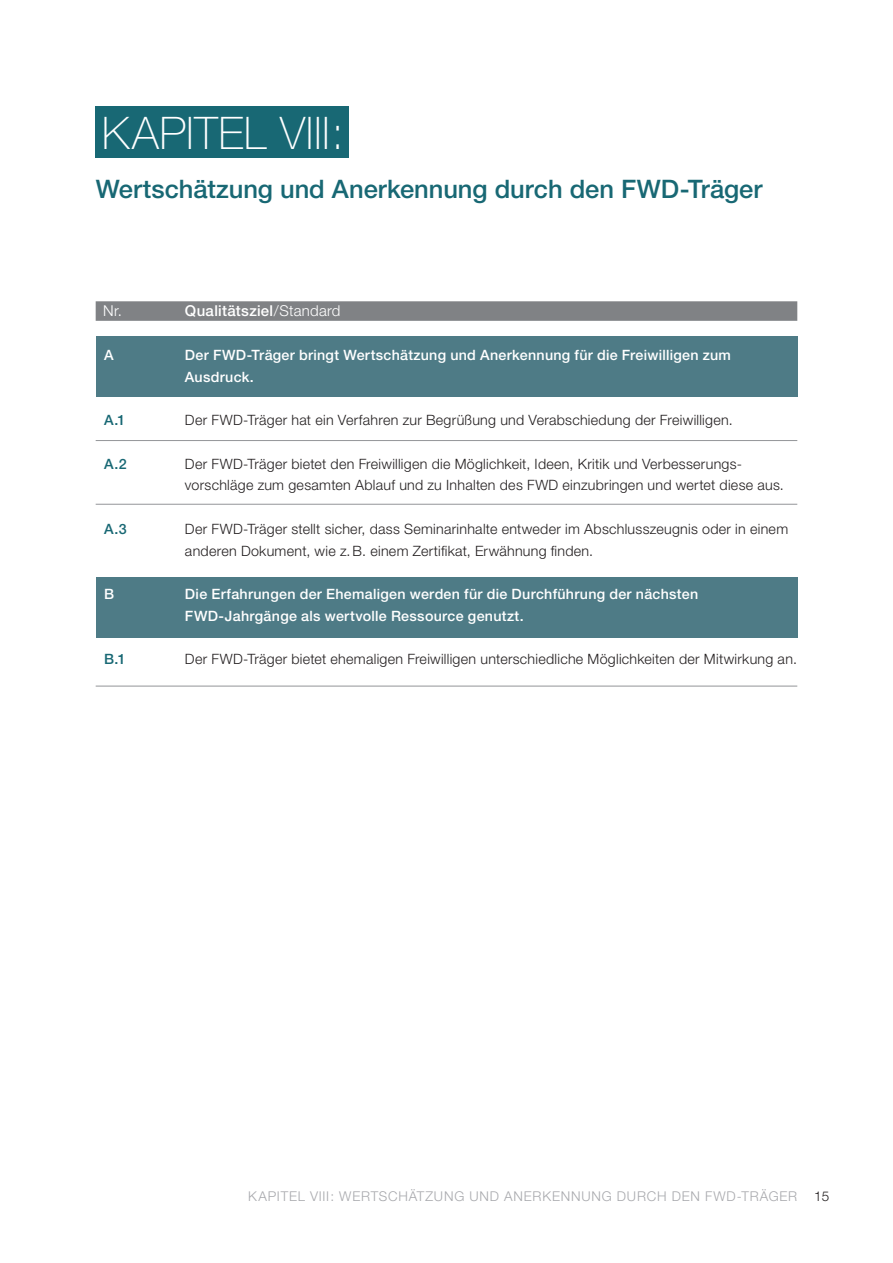
<style>
.page{position:relative;width:893px;height:1263px;background:#fff}
.page>*{position:absolute;margin:0;border:0;box-sizing:border-box;transform-origin:0 0}
.t1{font:100 45px "Helvetica Neue";letter-spacing:.015em;color:#fff}
.t2{font:500 25.5px "Helvetica Neue";color:#186874}
.t3{font:500 15px "Helvetica Neue";letter-spacing:.02em;color:#fff}
.t4{font:300 15px "Helvetica Neue";color:#fff}
.t5{font:300 14.25px/21.8px "Helvetica Neue";letter-spacing:.02em;color:#231f20}
.t6{font:500 14.25px/21.8px "Helvetica Neue";letter-spacing:.02em;color:#fff}
.t7{font:500 14.25px "Helvetica Neue";color:#186874}
.t8{font:300 13.5px "Helvetica Neue";letter-spacing:.06em;color:#a8a9ad}
.t9{font:300 13.5px "Helvetica Neue";color:#231f20}
.s1{font-weight:300}
</style>
<div class="page">
<div style="left:96px;top:106px;width:253px;height:51px;background:#186874"></div>
<div style="left:96px;top:336px;width:701px;height:60px;background:#4e7b86"></div>
<div style="left:96px;top:576px;width:701px;height:61px;background:#4e7b86"></div>
<div style="left:96px;top:301px;width:701px;height:20px;background:#808285"></div>
<hr style="left:96px;top:440px;width:701px;height:1px;background:#939598">
<hr style="left:96px;top:504px;width:701px;height:1px;background:#939598">
<hr style="left:96px;top:686px;width:701px;height:1px;background:#939598">
<h1 class="t1" style="left:102px;top:107px;width:243px">Kapitel VIiI:</h1>
<h2 class="t2" style="left:96px;top:174px;width:668px">Wertschätzung und Anerkennung durch den FWD-Träger</h2>
<p class="t4" style="left:103px;top:302px;width:20px">Nr.</p>
<p class="t3" style="left:185px;top:302px;width:157px">Qualitätsziel<span class="s1">/Standard</span></p>
<p class="t6" style="left:104px;top:344px;width:11px">A</p>
<p class="t6" style="left:185px;top:344px;width:548px">Der FWD-Träger bringt Wertschätzung und Anerkennung für die Freiwilligen zum<br>Ausdruck.</p>
<p class="t7" style="left:104px;top:411px;width:23px">A.1</p>
<p class="t5" style="left:185px;top:409px;width:549px">Der FWD-Träger hat ein Verfahren zur Begrüßung und Verabschiedung der Freiwilligen.</p>
<p class="t7" style="left:104px;top:455px;width:24px">A.2</p>
<p class="t5" style="left:185px;top:452px;width:600px">Der FWD-Träger bietet den Freiwilligen die Möglichkeit, Ideen, Kritik und Verbesserungs&shy;vorschläge zum gesamten Ablauf und zu Inhalten des FWD einzubringen und wertet diese aus.</p>
<p class="t7" style="left:104px;top:520px;width:24px">A.3</p>
<p class="t5" style="left:185px;top:518px;width:605px">Der FWD-Träger stellt sicher, dass Seminarinhalte entweder im Abschlusszeugnis oder in einem anderen Dokument, wie z.B. einem Zertifikat, Erwähnung finden.</p>
<p class="t6" style="left:104px;top:583px;width:12px">B</p>
<p class="t6" style="left:185px;top:583px;width:515px">Die Erfahrungen der Ehemaligen werden für die Durchführung der nächsten<br>FWD-Jahrgänge als wertvolle Ressource genutzt.</p>
<p class="t7" style="left:104px;top:651px;width:23px">B.1</p>
<p class="t5" style="left:185px;top:648px;width:613px">Der FWD-Träger bietet ehemaligen Freiwilligen unterschiedliche Möglichkeiten der Mitwirkung an.</p>
<p class="t8" style="left:248px;top:1188px;width:19px">Kapitel</p>
<p class="t8" style="left:310px;top:1188px;width:53px">VIII: Wertsc</p>
<p class="t8" style="left:398px;top:1188px;width:29px">hätzung</p>
<p class="t8" style="left:469px;top:1188px;width:11px">und</p>
<p class="t8" style="left:504px;top:1188px;width:20px">Anerkennung</p>
<p class="t8" style="left:617px;top:1188px;width:11px">durc</p>
<p class="t8" style="left:657px;top:1188px;width:25px">h den</p>
<p class="t8" style="left:705px;top:1188px;width:74px">FWD-Träger</p>
<p class="t9" style="left:814px;top:1188px;width:16px">15</p>
</div>
